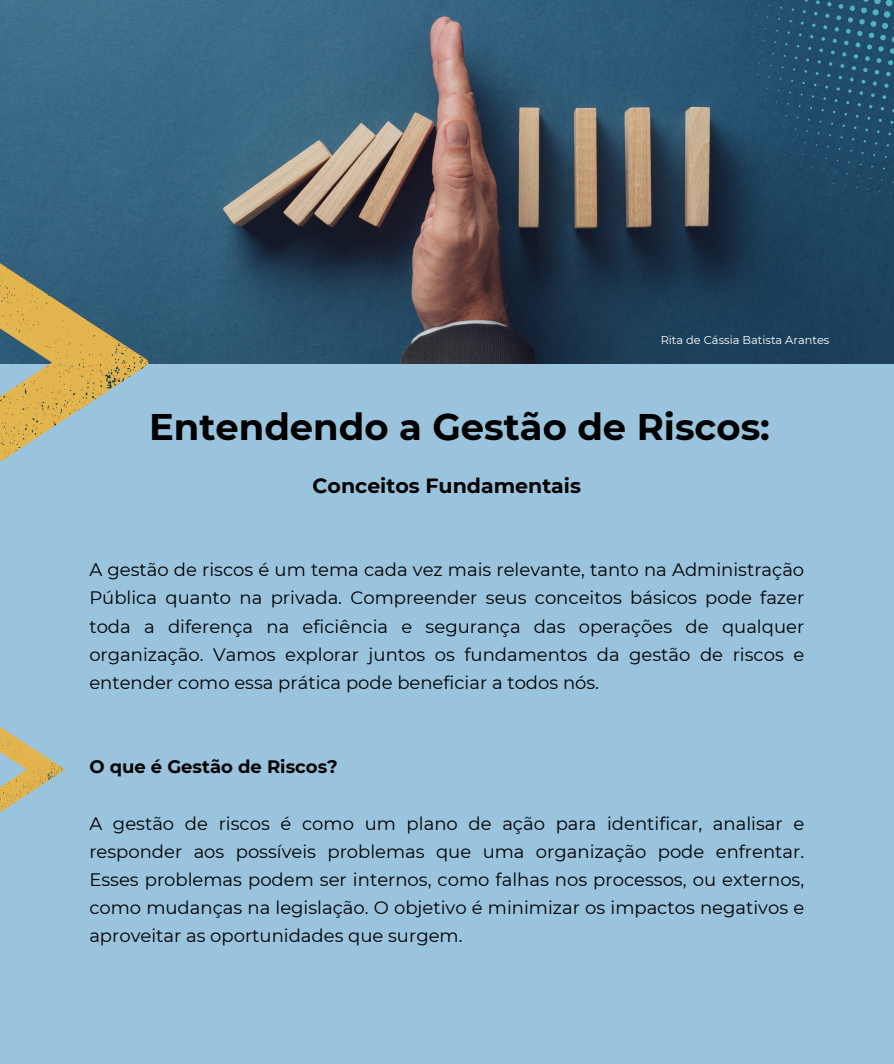
<style>
.page{position:relative;width:894px;height:1064px;background:#fff}
.page>*{position:absolute;margin:0;border:0;box-sizing:border-box;transform-origin:0 0}
.t1{font:700 36.9px "Montserrat";color:#000}
.t2{font:700 20.55px "Montserrat";color:#000}
.t3{font:18px/28.2px "Montserrat";color:#000;text-align:justify}
.t4{font:700 18px "Montserrat";color:#000}
.t5{font:11.4px "Montserrat";color:#fff}
</style>
<div class="page">
<div style="left:0;top:0;width:893px;height:1063px;background:#9ac3dd"></div>
<img style="left:0;top:0;width:893px;height:363px">
<svg style="left:739px;top:0;width:155px;height:217px;background:#224e6b"></svg>
<svg style="left:0;top:251px;width:149px;height:211px"></svg>
<svg style="left:0;top:727px;width:64px;height:85px"></svg>
<p class="t5" style="left:660px;top:333px;width:170px">Rita de Cássia Batista Arantes</p>
<p class="t1" style="left:149px;top:404px;width:622px">Entendendo a Gestão de Riscos:</p>
<h2 class="t2" style="left:312px;top:473px;width:270px">Conceitos Fundamentais</h2>
<p class="t3" style="left:89px;top:555px;width:716px">A gestão de riscos é um tema cada vez mais relevante, tanto na Administração Pública quanto na privada. Compreender seus conceitos básicos pode fazer toda a diferença na eficiência e segurança das operações de qualquer organização. Vamos explorar juntos os fundamentos da gestão de riscos e entender como essa prática pode beneficiar a todos nós.</p>
<p class="t4" style="left:89px;top:755px;width:250px">O que é Gestão de Riscos?</p>
<h1 class="t3" style="left:89px;top:808px;width:716px">A gestão de riscos é como um plano de ação para identificar, analisar e responder aos possíveis problemas que uma organização pode enfrentar.<br>Esses problemas podem ser internos, como falhas nos processos, ou externos, como mudanças na legislação. O objetivo é minimizar os impactos negativos e aproveitar as oportunidades que surgem.</h1>
</div>
